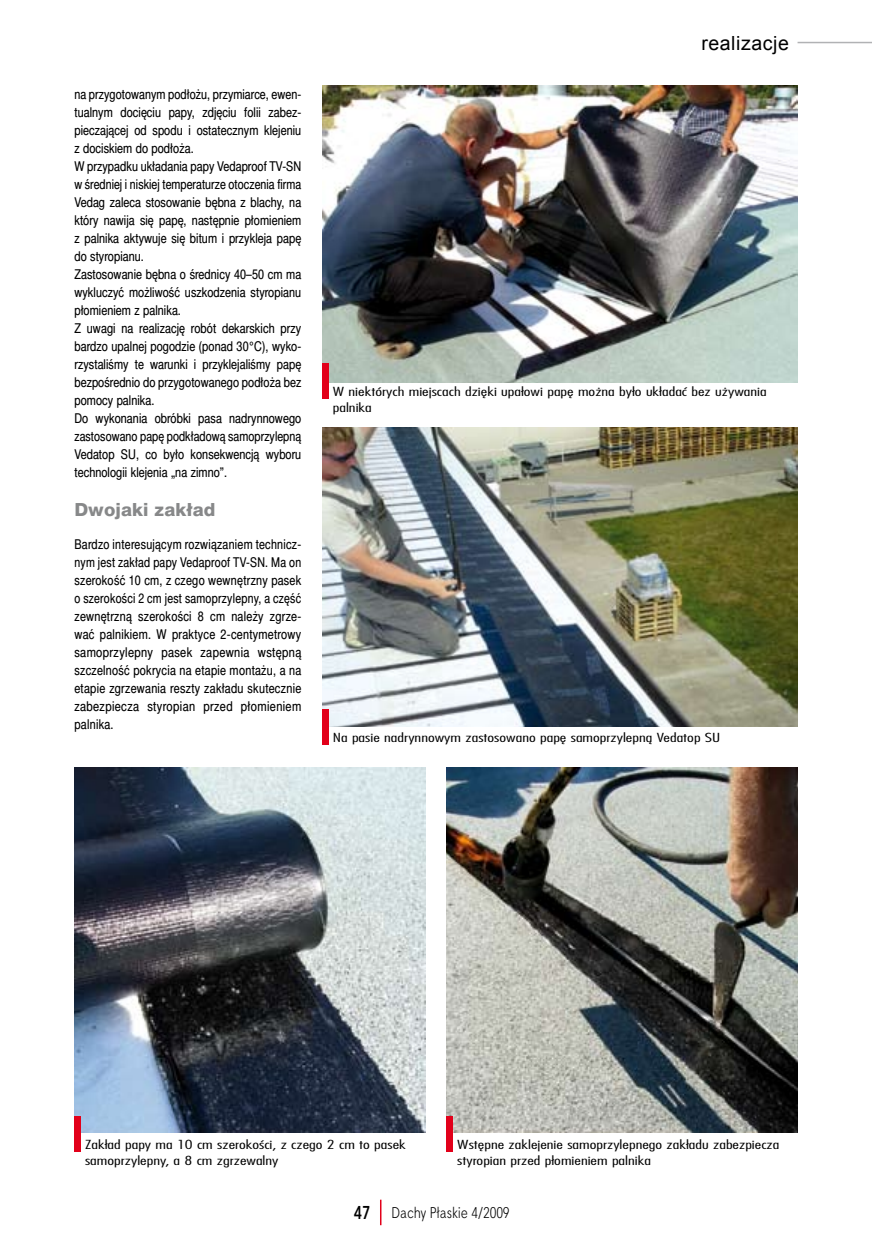
<style>
.page{position:relative;width:872px;height:1255px;background:#fff}
.page>*{position:absolute;margin:0;border:0;box-sizing:border-box;transform-origin:0 0}
.t1{font:19.5px "Arial";letter-spacing:.03em;color:#000}
.t2{font:18px "Switzer TTEFN Heavy";letter-spacing:.005em;color:#878889}
.t3{font:15px "Straight Cnd TTEFN";letter-spacing:.03em;color:#000}
.t4{font:13.5px/18px "Switzer Cnd TTEFN";letter-spacing:.005em;color:#000}
.t5{font:300 12.15px/16.2px "Fujiyama";color:#000;scale:1.56 1}
.s1{font-weight:700;font-size:18px}
</style>
<div class="page">
<svg style="left:380px;top:1199px;width:1px;height:26px"></svg>
<hr style="left:797px;top:42px;width:75px;height:1px;background:#b1b2b4">
<img style="left:322px;top:85px;width:475px;height:298px">
<img style="left:322px;top:427px;width:475px;height:299px">
<div style="left:322px;top:364px;width:6px;height:35px;background:#e2001a"></div>
<div style="left:322px;top:709px;width:6px;height:35px;background:#e2001a"></div>
<img style="left:446px;top:767px;width:351px;height:364px">
<div style="left:446px;top:1116px;width:7px;height:35px;background:#e2001a"></div>
<img style="left:74px;top:767px;width:351px;height:364px">
<div style="left:74px;top:1116px;width:7px;height:35px;background:#e2001a"></div>
<p class="t4" style="left:74px;top:85px;width:228px">na przygotowanym podłożu, przymiarce, ewen&shy;tualnym docięciu papy, zdjęciu folii zabez&shy;pieczającej od spodu i ostatecznym klejeniu z dociskiem do podłoża.<br>W przypadku układania papy Vedaproof TV-SN w średniej i niskiej temperaturze otoczenia firma Vedag zaleca stosowanie bębna z blachy, na który nawija się papę, następnie płomieniem z palnika aktywuje się bitum i przykleja papę do styropianu.<br>Zastosowanie bębna o średnicy 40–50 cm ma wykluczyć możliwość uszkodzenia styropianu płomieniem z palnika.<br>Z uwagi na realizację robót dekarskich przy bardzo upalnej pogodzie (ponad 30°C), wyko&shy;rzystaliśmy te warunki i przyklejaliśmy papę bezpośrednio do przygotowanego podłoża bez pomocy palnika.<br>Do wykonania obróbki pasa nadrynnowego zastosowano papę podkładową samoprzylepną Vedatop SU, co było konsekwencją wyboru technologii klejenia „na zimno”.</p>
<h2 class="t2" style="left:74px;top:499px;width:143px">Dwojaki zakład</h2>
<p class="t4" style="left:74px;top:535px;width:228px;text-align:justify">Bardzo interesującym rozwiązaniem technicz&shy;nym jest zakład papy Vedaproof TV-SN. Ma on szerokość 10 cm, z czego wewnętrzny pasek o szerokości 2 cm jest samoprzylepny, a część zewnętrzną szerokości 8 cm należy zgrze&shy;wać palnikiem. W praktyce 2-centymetrowy samoprzylepny pasek zapewnia wstępną szczelność pokrycia na etapie montażu, a na etapie zgrzewania reszty zakładu skutecznie zabezpiecza styropian przed płomieniem palnika.</p>
<h1 class="t1" style="left:701px;top:30px;width:89px">realizacje</h1>
<p class="t5" style="left:333px;top:383px;width:280px">W niektórych miejscach dzięki upałowi papę można było układać bez używania palnika</p>
<p class="t5" style="left:333px;top:728px;width:250px">Na pasie nadrynnowym zastosowano papę samoprzylepną Vedatop SU</p>
<p class="t5" style="left:85px;top:1135px;width:207px">Zakład papy ma 10 cm szerokości, z czego 2 cm to pasek samoprzylepny, a 8 cm zgrzewalny</p>
<p class="t5" style="left:457px;top:1135px;width:208px">Wstępne zaklejenie samoprzylepnego zakładu zabezpiecza styropian przed płomieniem palnika</p>
<p class="t3" style="left:354px;top:1203px;width:157px"><span class="s1">47</span> Dachy Płaskie 4/2009</p>
</div>
